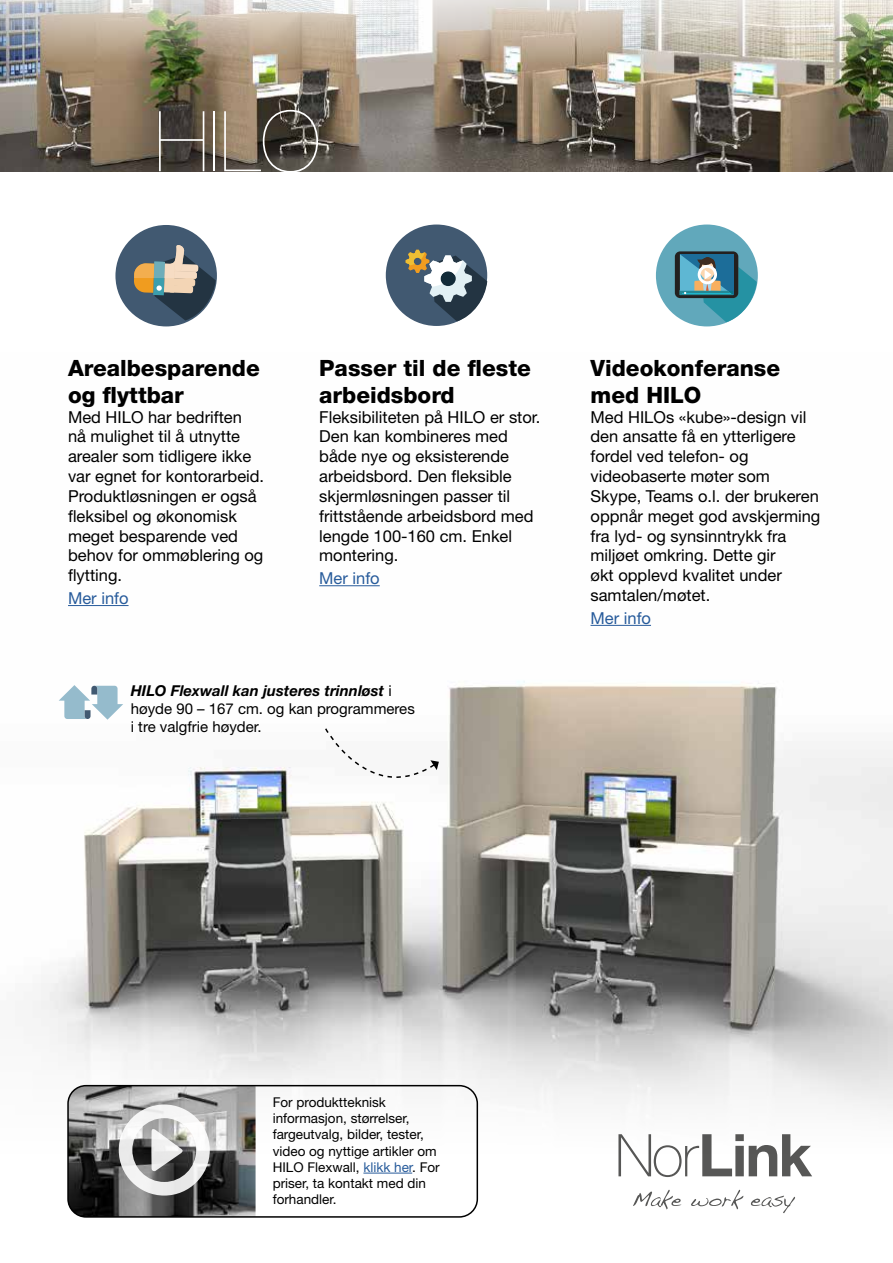
<style>
.page{position:relative;width:893px;height:1263px;background:#fff}
.page>*{position:absolute;margin:0;border:0;box-sizing:border-box;transform-origin:0 0}
.t1{font:200 84px "Helvetica Neue LT Std";color:#fff}
.t2{font:800 22.5px/27px "Helvetica Neue LT Std";color:#000}
.t3{font:16.5px/19.8px "Helvetica Neue LT Std";color:#000}
.t4{font:16.5px "Helvetica Neue LT Std";color:#275b9b}
.t5{font:15px/18px "Helvetica Neue LT Std";color:#000}
.t6{font:13.5px/16.2px "Helvetica Neue LT Std";color:#000}
.s1{font-weight:700;font-style:italic}
.s2{color:#275b9b}
</style>
<div class="page">
<img style="left:32px;top:586px;width:861px;height:567px">
<img style="left:0;top:0;width:893px;height:171px">
<hr style="left:68px;top:605px;width:61px;height:1px;background:#275b9b">
<hr style="left:319px;top:585px;width:61px;height:1px;background:#275b9b">
<div style="left:386px;top:225px;width:101px;height:101px;background:#415971;border-radius:50%"></div>
<svg style="left:406px;top:250px;width:81px;height:71px"></svg>
<hr style="left:590px;top:625px;width:61px;height:1px;background:#275b9b">
<div style="left:656px;top:225px;width:102px;height:101px;background:#61a8bb;border-radius:50%"></div>
<div style="left:675px;top:251px;width:63px;height:47px;background:#23201f;border-radius:5px"></div>
<svg style="left:680px;top:254px;width:77px;height:68px"></svg>
<svg style="left:618px;top:1134px;width:194px;height:43px"></svg>
<svg style="left:633px;top:1190px;width:48px;height:19px"></svg>
<svg style="left:691px;top:1190px;width:52px;height:19px"></svg>
<svg style="left:751px;top:1196px;width:44px;height:17px"></svg>
<div style="left:115px;top:225px;width:102px;height:101px;background:#415971;border-radius:50%"></div>
<svg style="left:134px;top:245px;width:82px;height:76px"></svg>
<svg style="left:324px;top:727px;width:115px;height:80px"></svg>
<svg style="left:59px;top:685px;width:64px;height:35px"></svg>
<img style="left:68px;top:1086px;width:188px;height:129px">
<div style="left:67px;top:1085px;width:411px;height:133px;border:2px solid #000;border-radius:18px"></div>
<hr style="left:363px;top:1173px;width:49px;height:1px;background:#275b9b">
<svg style="left:119px;top:1104px;width:91px;height:91px"></svg>
<h1 class="t1" style="left:154px;top:93px;width:168px">HILO</h1>
<h2 class="t2" style="left:68px;top:354px;width:193px">Arealbesparende og flyttbar</h2>
<p class="t3" style="left:68px;top:407px;width:198px">Med HILO har bedriften<br>nå mulighet til å utnytte arealer som tidligere ikke var egnet for kontorarbeid.<br>Produktløsningen er også fleksibel og økonomisk meget besparende ved behov for ommøblering og flytting.</p>
<p class="t4" style="left:68px;top:588px;width:62px">Mer info</p>
<h2 class="t2" style="left:319px;top:354px;width:213px">Passer til de fleste arbeidsbord</h2>
<p class="t3" style="left:319px;top:407px;width:223px">Fleksibiliteten på HILO er stor.<br>Den kan kombineres med både nye og eksisterende arbeidsbord. Den fleksible skjermløsningen passer til frittstående arbeidsbord med lengde 100-160 cm. Enkel montering.</p>
<p class="t4" style="left:319px;top:568px;width:62px">Mer info</p>
<p class="t5" style="left:131px;top:681px;width:286px"><span class="s1">HILO Flexwall kan justeres trinnløst</span> i høyde 90 – 167 cm. og kan programmeres i tre valgfrie høyder.</p>
<h2 class="t2" style="left:590px;top:354px;width:191px">Videokonferanse med HILO</h2>
<p class="t3" style="left:590px;top:407px;width:231px">Med HILOs «kube»-design vil den ansatte få en ytterligere fordel ved telefon- og videobaserte møter som<br>Skype, Teams o.l. der brukeren oppnår meget god avskjerming fra lyd- og synsinntrykk fra miljøet omkring. Dette gir<br>økt opplevd kvalitet under samtalen/møtet.</p>
<p class="t4" style="left:590px;top:608px;width:62px">Mer info</p>
<p class="t6" style="left:273px;top:1094px;width:169px">For produktteknisk informasjon, størrelser, fargeutvalg, bilder, tester, video og nyttige artikler om<br>HILO Flexwall, <span class="s2">klikk her</span>. For priser, ta kontakt med din forhandler.</p>
</div>
